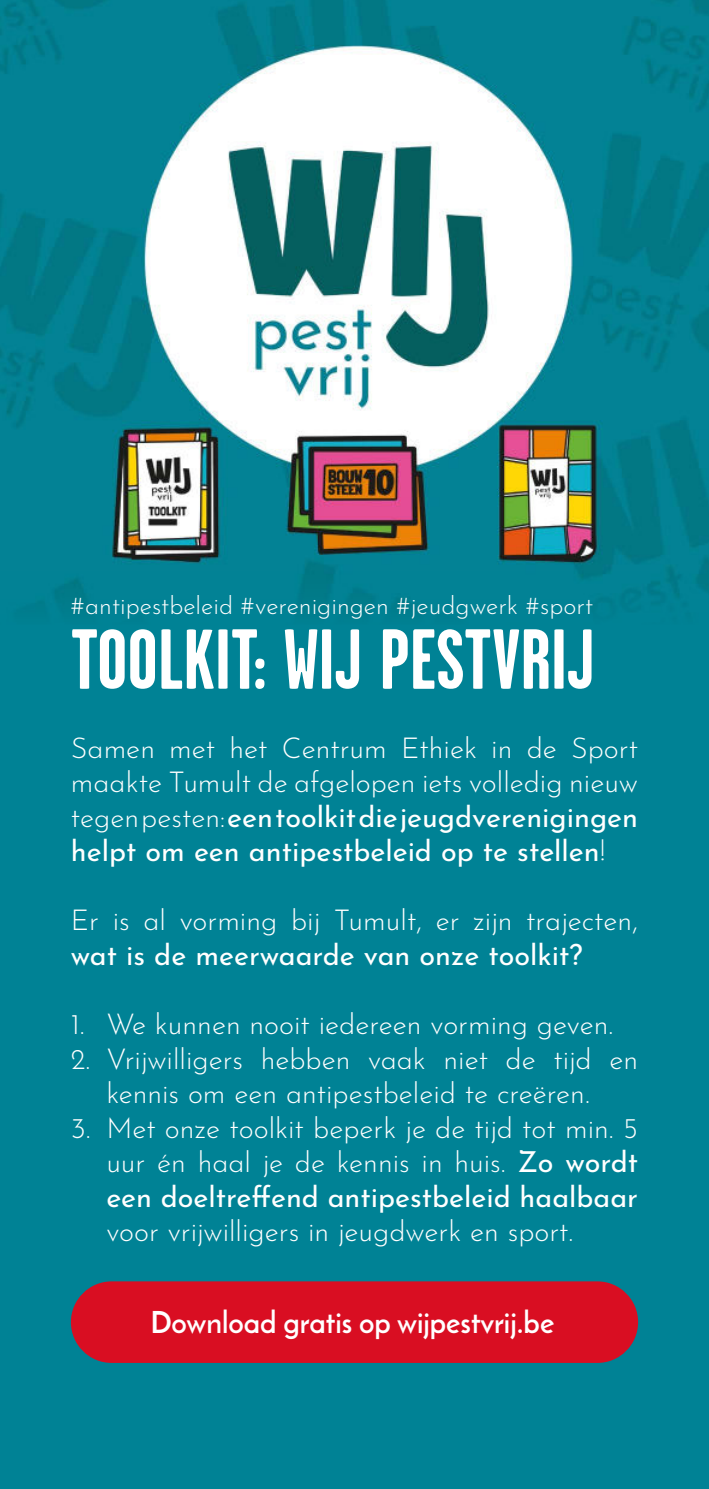
<style>
.page{position:relative;width:709px;height:1489px;background:#fff}
.page>*{position:absolute;margin:0;border:0;box-sizing:border-box;transform-origin:0 0}
.t1{font:700 85px "Garage Gothic";color:#fff}
.t2{font:700 30px "Josefin Sans";color:#fff}
.t3{font:300 28.75px/34.5px "Josefin Sans";color:#fff;text-align:justify}
.t4{font:28.75px "Josefin Sans";color:#fff}
.t5{font:300 25px "Josefin Sans";color:#fff}
.s1{font-weight:400}
</style>
<div class="page">
<div style="left:0;top:0;width:709px;height:1488px;background:#008295"></div>
<img style="left:0;top:0;width:709px;height:607px">
<div style="left:71px;top:1281px;width:567px;height:81px;background:#d90e22;border-radius:41px"></div>
<p class="t5" style="left:71px;top:587px;width:523px">#antipestbeleid #verenigingen #jeudgwerk #sport</p>
<h1 class="t1" style="left:71px;top:629px;width:525px">TOOLKIT: WIJ PESTVRIJ</h1>
<p class="t3" style="left:71px;top:728px;width:568px">Samen met het Centrum Ethiek in de Sport maakte Tumult de afgelopen iets volledig nieuw tegen pesten: <span class="s1">een toolkit die jeugdverenigingen helpt om een antipestbeleid op te stellen</span>!</p>
<p class="t3" style="left:71px;top:900px;width:568px">Er is al vorming bij Tumult, er zijn trajecten,</p>
<p class="t4" style="left:71px;top:942px;width:513px">wat is de meerwaarde van onze toolkit?</p>
<p class="t3" style="left:71px;top:1004px;width:544px">1. We kunnen nooit iedereen vorming geven.</p>
<p class="t3" style="left:71px;top:1043px;width:568px;text-align:center">2. Vrijwilligers hebben vaak niet de tijd en kennis om een antipestbeleid te creëren.</p>
<p class="t3" style="left:106px;top:1112px;width:533px;text-indent:-35px">3. Met onze toolkit beperk je de tijd tot min. 5 uur én haal je de kennis in huis. <span class="s1">Zo wordt een doeltreffend antipestbeleid haalbaar</span></p>
<p class="t3" style="left:106px;top:1211px;width:468px">voor vrijwilligers in jeugdwerk en sport.</p>
<p class="t2" style="left:150px;top:1309px;width:405px">Download gratis op wijpestvrij.be</p>
</div>
